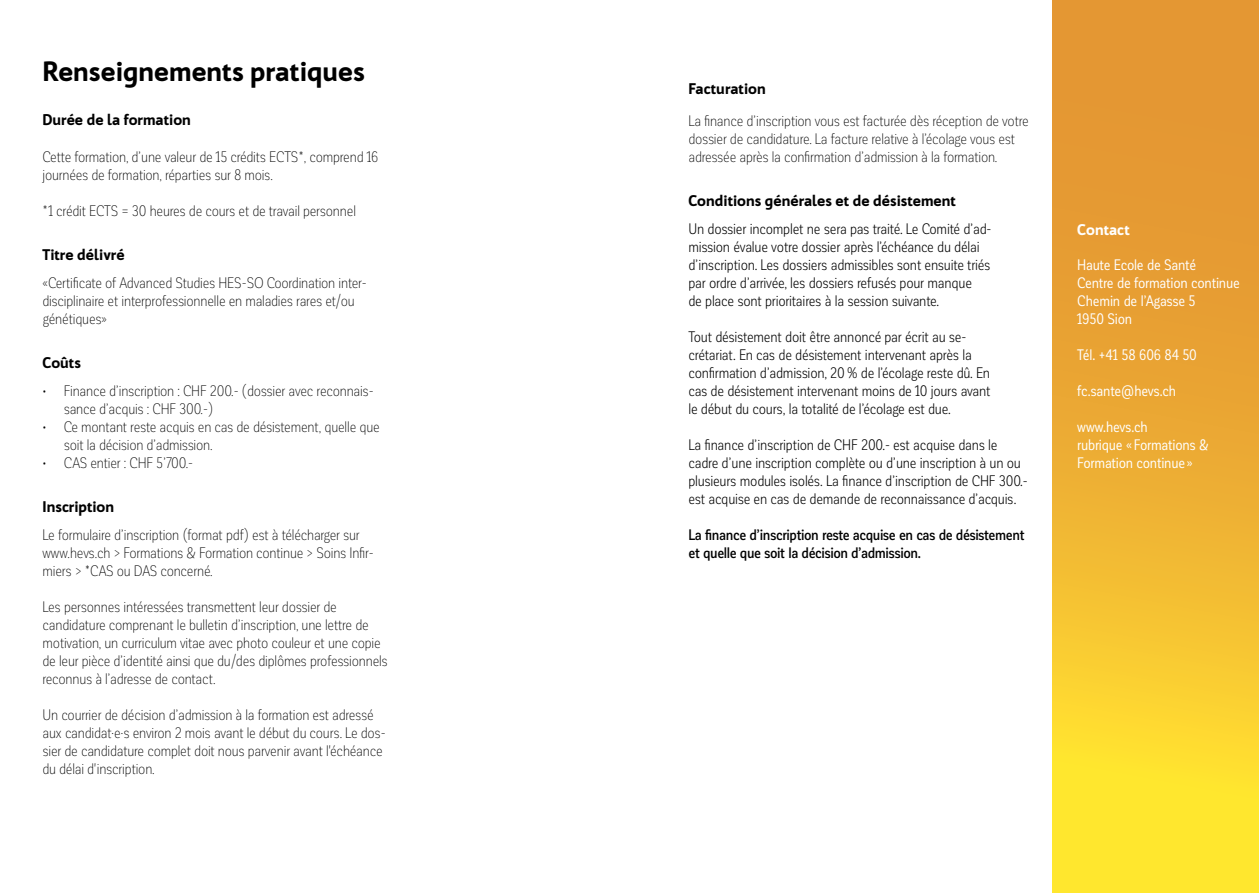
<style>
.page{position:relative;width:1259px;height:893px;background:#fff}
.page>*{position:absolute;margin:0;border:0;box-sizing:border-box;transform-origin:0 0}
.t1{font:900 27px "Bw Quinta Pro";color:#000}
.t2{font:300 15px/18px "Corporative Sans Cnd";letter-spacing:-.02em;color:#000}
.t3{font:15px/18px "Corporative Sans Cnd";letter-spacing:-.02em;color:#000}
.t4{font:15px/18px "Corporative Sans Cnd";letter-spacing:-.02em;color:#fff}
.t5{font:900 15px "Bw Quinta Pro";color:#000}
.t6{font:500 15px/18px "Corporative Sans Cnd";letter-spacing:-.03em;color:#000}
.t7{font:900 15px "Bw Quinta Pro";color:#fff}
</style>
<div class="page">
<svg style="left:1052px;top:0;width:207px;height:893px;background:#efb532"></svg>
<h1 class="t1" style="left:43px;top:54px;width:324px">Renseignements pratiques</h1>
<p class="t5" style="left:43px;top:110px;width:150px">Durée de la formation</p>
<p class="t2" style="left:43px;top:148px;width:337px">Cette formation, d’une valeur de 15 crédits ECTS*, comprend 16 journées de formation, réparties sur 8 mois.</p>
<p class="t2" style="left:43px;top:202px;width:315px">*1 crédit ECTS = 30 heures de cours et de travail personnel</p>
<p class="t5" style="left:43px;top:244px;width:84px">Titre délivré</p>
<p class="t2" style="left:43px;top:274px;width:326px">«Certificate of Advanced Studies HES-SO Coordination inter&shy;disciplinaire et interprofessionnelle en maladies rares et/ou génétiques»</p>
<p class="t5" style="left:43px;top:352px;width:40px">Coûts</p>
<p class="t2" style="left:64px;top:382px;width:311px;text-indent:-21px">• Finance d’inscription : CHF 200.- (dossier avec reconnais&shy;sance d’acquis : CHF 300.-)</p>
<p class="t2" style="left:64px;top:418px;width:317px;text-indent:-21px">• Ce montant reste acquis en cas de désistement, quelle que soit la décision d’admission.</p>
<p class="t2" style="left:43px;top:454px;width:152px">• CAS entier : CHF 5’700.-</p>
<p class="t5" style="left:43px;top:496px;width:73px">Inscription</p>
<p class="t2" style="left:43px;top:526px;width:333px">Le formulaire d’inscription (format pdf) est à télécharger sur www.hevs.ch &gt; Formations &amp; Formation continue &gt; Soins Infir&shy;miers &gt; *CAS ou DAS concerné.</p>
<p class="t2" style="left:43px;top:598px;width:347px">Les personnes intéressées transmettent leur dossier de candidature comprenant le bulletin d’inscription, une lettre de motivation, un curriculum vitae avec photo couleur et une copie de leur pièce d’identité ainsi que du/des diplômes professionnels reconnus à l’adresse de contact.</p>
<p class="t2" style="left:43px;top:706px;width:345px">Un courrier de décision d’admission à la formation est adressé aux candidat·e·s environ 2 mois avant le début du cours. Le dos&shy;sier de candidature complet doit nous parvenir avant l'échéance du délai d'inscription.</p>
<p class="t5" style="left:688px;top:79px;width:79px">Facturation</p>
<p class="t2" style="left:688px;top:112px;width:342px">La finance d’inscription vous est facturée dès réception de votre dossier de candidature. La facture relative à l’écolage vous est adressée après la confirmation d’admission à la formation.</p>
<p class="t5" style="left:688px;top:190px;width:269px">Conditions générales et de désistement</p>
<p class="t3" style="left:688px;top:220px;width:304px">Un dossier incomplet ne sera pas traité. Le Comité d’ad&shy;mission évalue votre dossier après l’échéance du délai d’inscription. Les dossiers admissibles sont ensuite triés par ordre d’arrivée, les dossiers refusés pour manque<br>de place sont prioritaires à la session suivante.</p>
<p class="t3" style="left:688px;top:328px;width:304px">Tout désistement doit être annoncé par écrit au se&shy;crétariat. En cas de désistement intervenant après la confirmation d’admission, 20% de l’écolage reste dû. En cas de désistement intervenant moins de 10 jours avant le début du cours, la totalité de l’écolage est due.</p>
<p class="t3" style="left:688px;top:436px;width:341px">La finance d’inscription de CHF 200.- est acquise dans le cadre d’une inscription complète ou d’une inscription à un ou plusieurs modules isolés. La finance d’inscription de CHF 300.- est acquise en cas de demande de reconnaissance d’acquis.</p>
<p class="t6" style="left:688px;top:526px;width:338px">La finance d’inscription reste acquise en cas de désistement et quelle que soit la décision d’admission.</p>
<p class="t7" style="left:1077px;top:220px;width:54px">Contact</p>
<p class="t4" style="left:1077px;top:256px;width:164px">Haute Ecole de Santé<br>Centre de formation continue<br>Chemin de l’Agasse 5<br>1950 Sion</p>
<p class="t4" style="left:1077px;top:346px;width:121px">Tél. +41 58 606 84 50</p>
<p class="t4" style="left:1077px;top:382px;width:100px">fc.sante@hevs.ch</p>
<p class="t4" style="left:1077px;top:418px;width:133px">www.hevs.ch<br>rubrique « Formations &amp;<br>Formation continue »</p>
</div>
